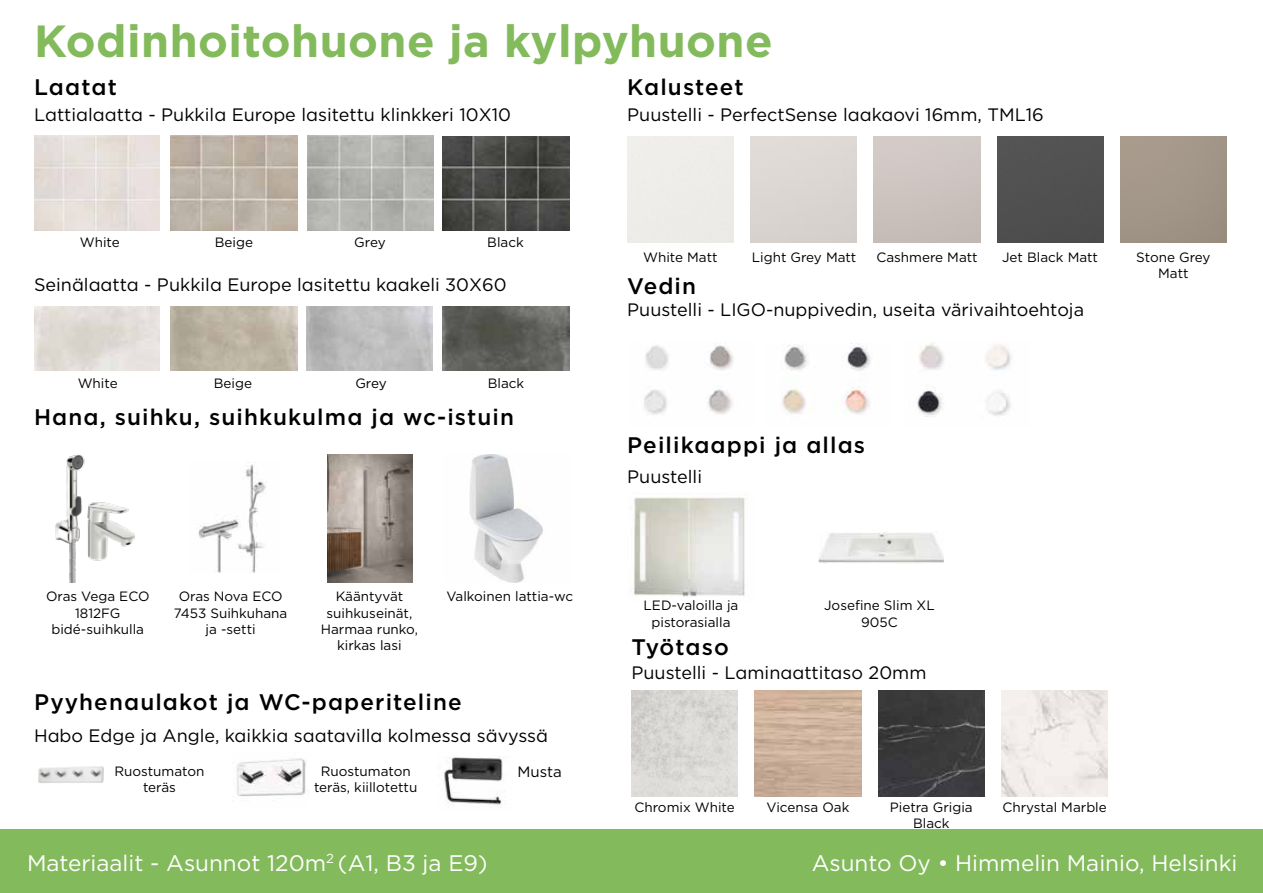
<style>
.page{position:relative;width:1263px;height:893px;background:#fff}
.page>*{position:absolute;margin:0;border:0;box-sizing:border-box;transform-origin:0 0}
.t1{font:700 45px "Gotham";letter-spacing:.01em;color:#83ba5b}
.t2{font:500 22.5px "Gotham";letter-spacing:.05em;color:#000}
.t3{font:22.5px "Gotham";color:#fff}
.t4{font:18px "Gotham";color:#000}
.t5{font:15px "Gotham";color:#000}
.t6{font:13.5px/16.2px "Gotham";color:#000;text-align:center}
</style>
<div class="page">
<div style="left:0;top:829px;width:1263px;height:64px;background:#83ba5b"></div>
<img style="left:442px;top:136px;width:127px;height:95px">
<img style="left:170px;top:135px;width:127px;height:96px">
<img style="left:308px;top:135px;width:126px;height:96px">
<img style="left:34px;top:135px;width:125px;height:96px">
<img style="left:56px;top:455px;width:79px;height:127px">
<img style="left:198px;top:464px;width:69px;height:110px">
<img style="left:633px;top:497px;width:112px;height:100px">
<img style="left:818px;top:531px;width:125px;height:32px">
<img style="left:442px;top:307px;width:128px;height:64px">
<img style="left:327px;top:455px;width:85px;height:127px">
<img style="left:469px;top:455px;width:74px;height:127px">
<img style="left:38px;top:766px;width:66px;height:17px">
<img style="left:236px;top:758px;width:70px;height:38px">
<img style="left:444px;top:757px;width:59px;height:51px">
<div style="left:997px;top:136px;width:106px;height:106px;background:#505050"></div>
<img style="left:781px;top:344px;width:90px;height:70px">
<img style="left:917px;top:343px;width:94px;height:74px">
<img style="left:644px;top:345px;width:89px;height:70px">
<img style="left:631px;top:690px;width:107px;height:107px">
<img style="left:878px;top:690px;width:106px;height:107px">
<img style="left:1001px;top:690px;width:107px;height:107px">
<h1 class="t1" style="left:34px;top:11px;width:740px">Kodinhoitohuone ja kylpyhuone</h1>
<h2 class="t2" style="left:34px;top:72px;width:84px">Laatat</h2>
<h3 class="t4" style="left:34px;top:103px;width:478px">Lattialaatta - Pukkila Europe lasitettu klinkkeri 10X10</h3>
<p class="t6" style="left:80px;top:234px;width:41px">White</p>
<p class="t6" style="left:215px;top:234px;width:40px">Beige</p>
<p class="t6" style="left:354px;top:234px;width:33px">Grey</p>
<p class="t6" style="left:487px;top:234px;width:38px">Black</p>
<h3 class="t4" style="left:34px;top:273px;width:474px">Seinälaatta - Pukkila Europe lasitettu kaakeli 30X60</h3>
<p class="t6" style="left:78px;top:375px;width:41px">White</p>
<p class="t6" style="left:214px;top:375px;width:40px">Beige</p>
<p class="t6" style="left:355px;top:375px;width:33px">Grey</p>
<p class="t6" style="left:488px;top:375px;width:38px">Black</p>
<h2 class="t2" style="left:34px;top:402px;width:481px">Hana, suihku, suihkukulma ja wc-istuin</h2>
<p class="t6" style="left:46px;top:588px;width:105px">Oras Vega ECO<br>1812FG bidé-suihkulla</p>
<p class="t6" style="left:174px;top:588px;width:115px">Oras Nova ECO<br>7453 Suihkuhana ja -setti</p>
<p class="t6" style="left:321px;top:588px;width:99px">Kääntyvät suihkuseinät,<br>Harmaa runko, kirkas lasi</p>
<p class="t6" style="left:446px;top:588px;width:128px">Valkoinen lattia-wc</p>
<h2 class="t2" style="left:34px;top:687px;width:429px">Pyyhenaulakot ja WC-paperiteline</h2>
<h3 class="t4" style="left:34px;top:724px;width:516px">Habo Edge ja Angle, kaikkia saatavilla kolmessa sävyssä</h3>
<p class="t6" style="left:114px;top:763px;width:92px">Ruostumaton teräs</p>
<p class="t6" style="left:314px;top:763px;width:105px">Ruostumaton teräs, kiillotettu</p>
<p class="t5" style="left:518px;top:762px;width:46px">Musta</p>
<h2 class="t2" style="left:627px;top:72px;width:118px">Kalusteet</h2>
<h3 class="t4" style="left:627px;top:103px;width:418px">Puustelli - PerfectSense laakaovi 16mm, TML16</h3>
<p class="t6" style="left:643px;top:249px;width:76px">White Matt</p>
<p class="t6" style="left:752px;top:249px;width:106px">Light Grey Matt</p>
<p class="t6" style="left:876px;top:249px;width:103px">Cashmere Matt</p>
<p class="t6" style="left:1002px;top:249px;width:97px">Jet Black Matt</p>
<p class="t6" style="left:1136px;top:249px;width:76px">Stone Grey<br>Matt</p>
<h2 class="t2" style="left:627px;top:272px;width:70px">Vedin</h2>
<h3 class="t4" style="left:627px;top:298px;width:458px">Puustelli - LIGO-nuppivedin, useita värivaihtoehtoja</h3>
<h2 class="t2" style="left:627px;top:430px;width:239px">Peilikaappi ja allas</h2>
<h3 class="t4" style="left:627px;top:465px;width:76px">Puustelli</h3>
<p class="t6" style="left:644px;top:597px;width:96px">LED-valoilla ja pistorasialla</p>
<p class="t6" style="left:824px;top:597px;width:112px">Josefine Slim XL<br>905C</p>
<h2 class="t2" style="left:631px;top:633px;width:99px">Työtaso</h2>
<h3 class="t4" style="left:631px;top:661px;width:296px">Puustelli - Laminaattitaso 20mm</h3>
<p class="t6" style="left:634px;top:798px;width:102px">Chromix White</p>
<p class="t6" style="left:766px;top:798px;width:84px">Vicensa Oak</p>
<p class="t6" style="left:890px;top:798px;width:84px">Pietra Grigia<br>Black</p>
<p class="t6" style="left:1002px;top:798px;width:106px">Chrystal Marble</p>
<h2 class="t3" style="left:27px;top:848px;width:462px">Materiaalit - Asunnot 120m<sup>2</sup> (A1, B3 ja E9)</h2>
<h2 class="t3" style="left:812px;top:848px;width:427px">Asunto Oy • Himmelin Mainio, Helsinki</h2>
</div>
